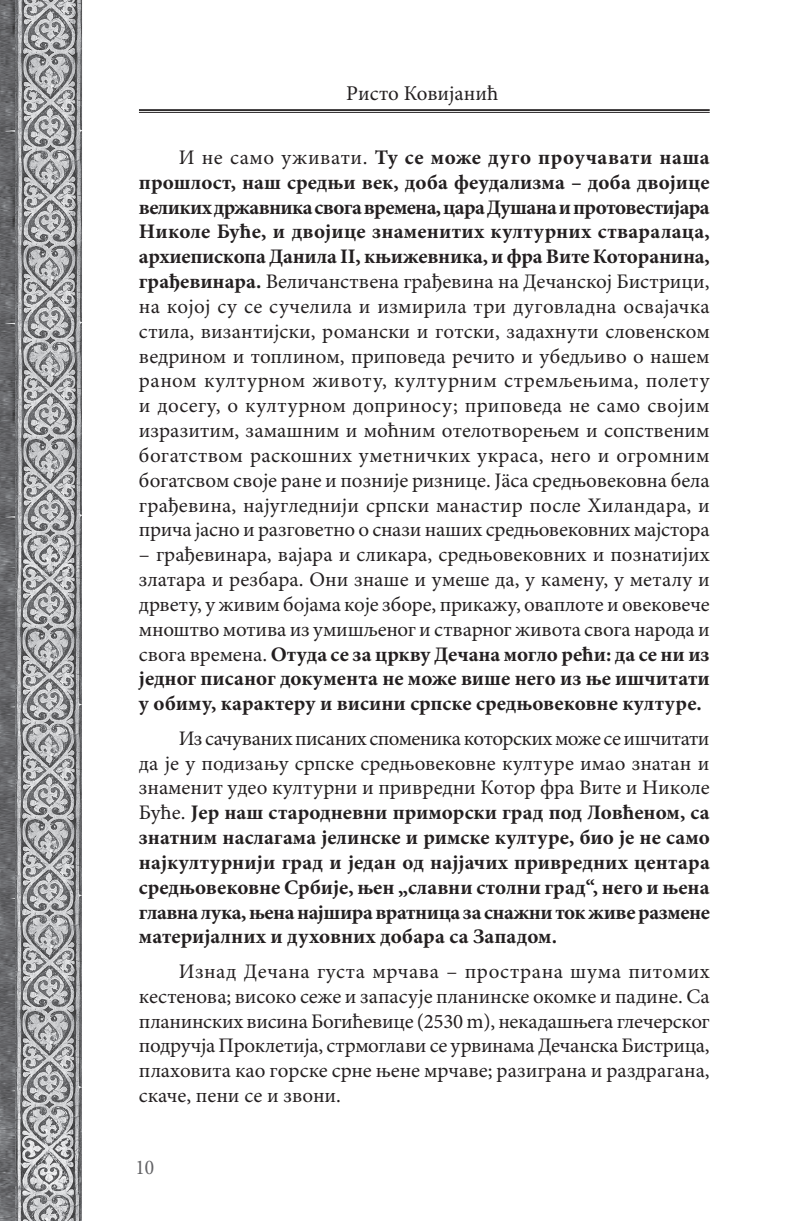
<style>
.page{position:relative;width:809px;height:1221px;background:#fff}
.page>*{position:absolute;margin:0;border:0;box-sizing:border-box;transform-origin:0 0}
.t1{font:21px "Minion Pro";color:#231f20}
.t2{font:condensed 21px "Minion Pro";color:#636366}
.t3{font:20.65px/24.8px "Minion Pro";letter-spacing:-.005em;color:#231f20;text-align:justify}
.t4{font:700 20.65px/24.8px "Minion Pro";color:#231f20;text-align:justify}
.s1{font-weight:700}
.s2{font-weight:400}
</style>
<div class="page">
<hr style="left:139px;top:109px;width:570px;height:2px;background:#231f20">
<hr style="left:139px;top:112px;width:570px;height:1px;background:#231f20">
<img style="left:0;top:0;width:15px;height:1220px">
<img style="left:15px;top:0;width:67px;height:1220px">
<p class="t1" style="left:346px;top:81px;width:153px">Ристо Ковијанић</p>
<p class="t3" style="left:139px;top:146px;width:572px;text-indent:40px">И не само уживати. <span class="s1">Ту се може дуго проучавати наша прошлост, наш средњи век, доба феудализма – доба двојице великих државника свога времена, цара Душана и протовестијара Николе Буће, и двојице знаменитих културних стваралаца, архиепископа Данила II, књижевника, и фра Вите Которанина, грађевинара.</span> Величанствена грађевина на Дечанској Бистрици, на којој су се сучелила и измирила три дуговладна освајачка стила, византијски, романски и готски, задахнути словенском ведрином и топлином, приповеда речито и убедљиво о нашем раном културном животу, културним стремљењима, полету и досегу, о културном доприносу; приповеда не само својим изразитим, замашним и моћним отелотворењем и сопственим богатством раскошних уметничких украса, него и огромним богатсвом своје ране и позније ризнице. Јäса средњовековна бела грађевина, најугледнији српски манастир после Хиландара, и прича јасно и разговетно о снази наших средњовековних мајстора</p>
<p class="t3" style="left:139px;top:543px;width:572px">– грађевинара, вајара и сликара, средњовековних и познатијих златара и резбара. Они знаше и умеше да, у камену, у металу и дрвету, у живим бојама које зборе, прикажу, оваплоте и овековече мноштво мотива из умишљеног и стварног живота свога народа и свога времена. <span class="s1">Отуда се за цркву Дечана могло рећи: да се ни из једног писаног документа не може више него из ње ишчитати у обиму, карактеру и висини српске средњовековне културе.</span></p>
<p class="t4" style="left:139px;top:726px;width:572px;text-indent:40px"><span class="s2">Из сачуваних писаних споменика которских може се ишчитати да је у подизању српске средњовековне културе имао знатан и знаменит удео културни и привредни Котор фра Вите и Николе Буће.</span> Јер наш стародневни приморски град под Ловћеном, са знатним наслагама јелинске и римске културе, био је не само најкултурнији град и један од најјачих привредних центара средњовековне Србије, њен „славни столни град“, него и њена главна лука, њена најшира вратница за снажни ток живе размене материјалних и духовних добара са Западом.</p>
<p class="t3" style="left:139px;top:959px;width:572px;text-indent:40px">Изнад Дечана густа мрчава – пространа шума питомих кестенова; високо сеже и запасује планинске окомке и падине. Са планинских висина Богићевице (2530 m), некадашњега глечерског подручја Проклетија, стрмоглави се урвинама Дечанска Бистрица, плаховита као горске срне њене мрчаве; разиграна и раздрагана, скаче, пени се и звони.</p>
<p class="t2" style="left:136px;top:1153px;width:20px">10</p>
</div>
